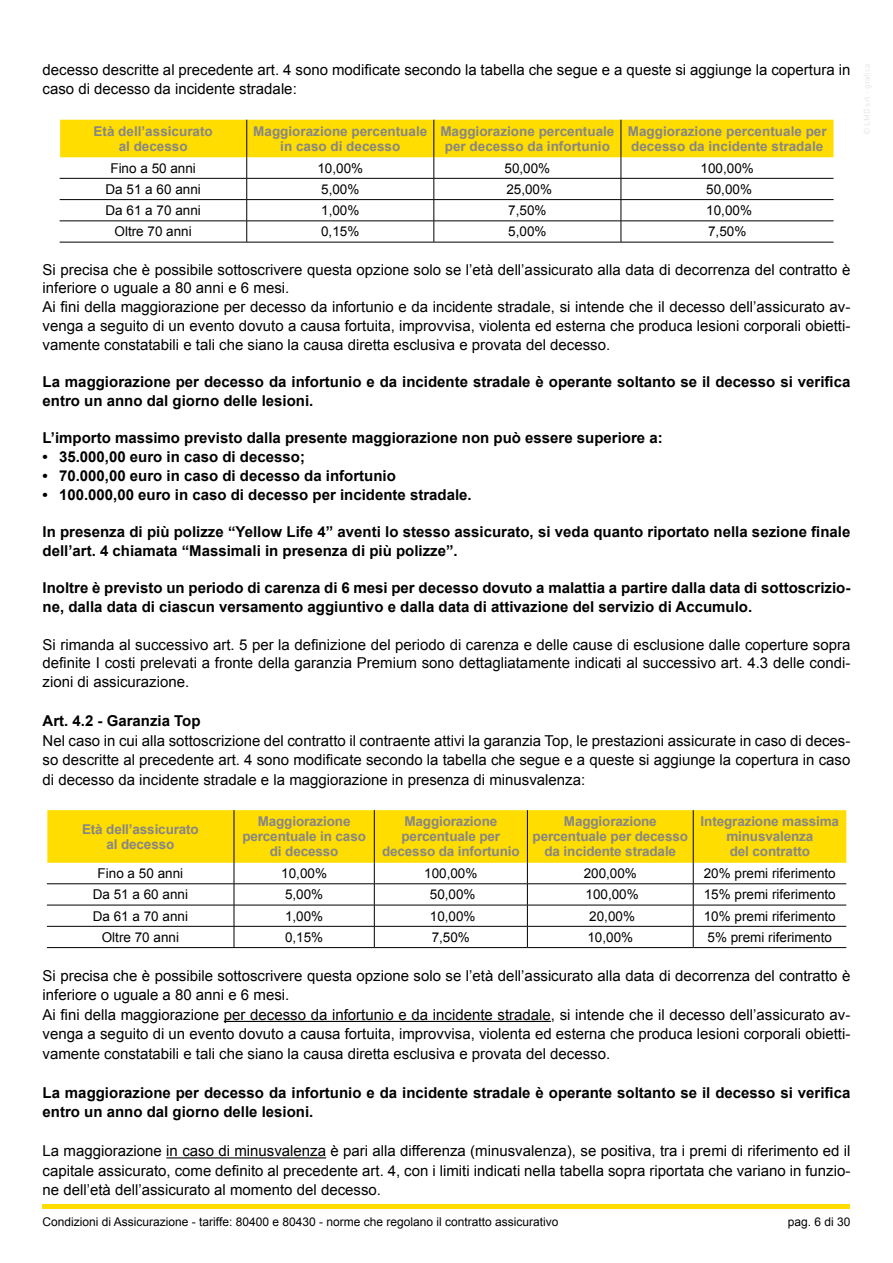
<style>
.page{position:relative;width:893px;height:1263px;background:#fff}
.page>*{position:absolute;margin:0;border:0;box-sizing:border-box;transform-origin:0 0}
.t1{font:15px/19.5px "Arial";color:#000}
.t2{font:700 15px/18.8px "Arial";color:#000}
.t3{font:700 13.5px/15px "Arial";letter-spacing:-.01em;color:#878686;text-align:center}
.t4{font:13.5px "Arial";color:#000}
.t5{font:12px "Arial";color:#000}
</style>
<div class="page">
<hr style="left:43px;top:1205px;width:807px;height:4px;background:#fd0">
<hr style="left:224px;top:1021px;width:327px;height:1px;background:#000">
<hr style="left:166px;top:1157px;width:160px;height:1px;background:#000">
<hr style="left:60px;top:242px;width:187px;height:1px;background:#000">
<hr style="left:247px;top:242px;width:187px;height:1px;background:#000">
<hr style="left:434px;top:242px;width:187px;height:1px;background:#000">
<hr style="left:621px;top:242px;width:212px;height:1px;background:#000">
<svg style="left:60px;top:120px;width:773px;height:122px"></svg>
<hr style="left:246px;top:120px;width:1px;height:37px;background:#000">
<hr style="left:434px;top:120px;width:1px;height:37px;background:#000">
<hr style="left:621px;top:120px;width:1px;height:37px;background:#000">
<hr style="left:47px;top:947px;width:187px;height:1px;background:#000">
<hr style="left:234px;top:947px;width:140px;height:1px;background:#000">
<hr style="left:374px;top:947px;width:153px;height:1px;background:#000">
<hr style="left:527px;top:947px;width:166px;height:1px;background:#000">
<hr style="left:693px;top:947px;width:153px;height:1px;background:#000">
<svg style="left:47px;top:810px;width:799px;height:137px"></svg>
<hr style="left:234px;top:810px;width:1px;height:53px;background:#000">
<hr style="left:374px;top:810px;width:1px;height:53px;background:#000">
<hr style="left:527px;top:810px;width:1px;height:53px;background:#000">
<hr style="left:693px;top:810px;width:1px;height:53px;background:#000">
<hr style="left:47px;top:810px;width:1px;height:53px;background:#fff">
<p class="t1" style="left:43px;top:60px;width:809px">decesso descritte al precedente art. 4 sono modificate secondo la tabella che segue e a queste si aggiunge la copertura in caso di decesso da incidente stradale:</p>
<p class="t3" style="left:94px;top:124px;width:121px">Età dell’assicurato al decesso</p>
<p class="t3" style="left:253px;top:124px;width:176px">Maggiorazione percentuale in caso di decesso</p>
<p class="t3" style="left:440px;top:124px;width:176px">Maggiorazione percentuale per decesso da infortunio</p>
<p class="t3" style="left:628px;top:124px;width:200px;text-align:left">Maggiorazione percentuale per decesso da incidente stradale</p>
<p class="t4" style="left:110px;top:159px;width:87px">Fino a 50 anni</p>
<p class="t4" style="left:317px;top:159px;width:47px">10,00%</p>
<p class="t4" style="left:504px;top:159px;width:47px">50,00%</p>
<p class="t4" style="left:701px;top:159px;width:55px">100,00%</p>
<p class="t4" style="left:106px;top:180px;width:97px">Da 51 a 60 anni</p>
<p class="t4" style="left:321px;top:180px;width:40px">5,00%</p>
<p class="t4" style="left:506px;top:180px;width:47px">25,00%</p>
<p class="t4" style="left:706px;top:180px;width:47px">50,00%</p>
<p class="t4" style="left:106px;top:202px;width:97px">Da 61 a 70 anni</p>
<p class="t4" style="left:321px;top:202px;width:40px">1,00%</p>
<p class="t4" style="left:508px;top:202px;width:40px">7,50%</p>
<p class="t4" style="left:706px;top:202px;width:47px">10,00%</p>
<p class="t4" style="left:115px;top:223px;width:79px">Oltre 70 anni</p>
<p class="t4" style="left:321px;top:223px;width:40px">0,15%</p>
<p class="t4" style="left:508px;top:223px;width:40px">5,00%</p>
<p class="t4" style="left:708px;top:223px;width:40px">7,50%</p>
<p class="t1" style="left:43px;top:260px;width:809px;line-height:18.8px">Si precisa che è possibile sottoscrivere questa opzione solo se l’età dell’assicurato alla data di decorrenza del contratto è inferiore o uguale a 80 anni e 6 mesi.<br>Ai fini della maggiorazione per decesso da infortunio e da incidente stradale, si intende che il decesso dell’assicurato av&shy;venga a seguito di un evento dovuto a causa fortuita, improvvisa, violenta ed esterna che produca lesioni corporali obietti&shy;vamente constatabili e tali che siano la causa diretta esclusiva e provata del decesso.</p>
<p class="t2" style="left:43px;top:373px;width:809px">La maggiorazione per decesso da infortunio e da incidente stradale è operante soltanto se il decesso si verifica entro un anno dal giorno delle lesioni.</p>
<p class="t2" style="left:43px;top:429px;width:622px">L’importo massimo previsto dalla presente maggiorazione non può essere superiore a:</p>
<p class="t2" style="left:43px;top:448px;width:264px">• 35.000,00 euro in caso di decesso;</p>
<p class="t2" style="left:43px;top:467px;width:355px">• 70.000,00 euro in caso di decesso da infortunio</p>
<p class="t2" style="left:43px;top:485px;width:431px">• 100.000,00 euro in caso di decesso per incidente stradale.</p>
<p class="t2" style="left:43px;top:523px;width:809px">In presenza di più polizze “Yellow Life 4” aventi lo stesso assicurato, si veda quanto riportato nella sezione finale dell’art. 4 chiamata “Massimali in presenza di più polizze”.</p>
<p class="t2" style="left:43px;top:579px;width:809px">Inoltre è previsto un periodo di carenza di 6 mesi per decesso dovuto a malattia a partire dalla data di sottoscrizio&shy;ne, dalla data di ciascun versamento aggiuntivo e dalla data di attivazione del servizio di Accumulo.</p>
<p class="t1" style="left:43px;top:635px;width:809px;line-height:18.8px;text-align:justify">Si rimanda al successivo art. 5 per la definizione del periodo di carenza e delle cause di esclusione dalle coperture sopra definite I costi prelevati a fronte della garanzia Premium sono dettagliatamente indicati al successivo art. 4.3 delle condi&shy;zioni di assicurazione.</p>
<p class="t2" style="left:43px;top:712px;width:160px">Art. 4.2 - Garanzia Top</p>
<p class="t1" style="left:43px;top:731px;width:809px;text-align:justify">Nel caso in cui alla sottoscrizione del contratto il contraente attivi la garanzia Top, le prestazioni assicurate in caso di deces&shy;so descritte al precedente art. 4 sono modificate secondo la tabella che segue e a queste si aggiunge la copertura in caso di decesso da incidente stradale e la maggiorazione in presenza di minusvalenza:</p>
<p class="t3" style="left:82px;top:822px;width:118px">Età dell’assicurato al decesso</p>
<p class="t3" style="left:242px;top:814px;width:125px">Maggiorazione percentuale in caso di decesso</p>
<p class="t3" style="left:382px;top:814px;width:139px">Maggiorazione percentuale per decesso da infortunio</p>
<p class="t3" style="left:533px;top:814px;width:157px">Maggiorazione percentuale per decesso da incidente stradale</p>
<p class="t3" style="left:701px;top:814px;width:140px">Integrazione massima minusvalenza<br>del contratto</p>
<p class="t4" style="left:98px;top:864px;width:87px">Fino a 50 anni</p>
<p class="t4" style="left:281px;top:864px;width:47px">10,00%</p>
<p class="t4" style="left:424px;top:864px;width:55px">100,00%</p>
<p class="t4" style="left:584px;top:864px;width:55px">200,00%</p>
<p class="t4" style="left:704px;top:864px;width:134px">20% premi riferimento</p>
<p class="t4" style="left:93px;top:886px;width:97px">Da 51 a 60 anni</p>
<p class="t4" style="left:285px;top:886px;width:40px">5,00%</p>
<p class="t4" style="left:430px;top:886px;width:47px">50,00%</p>
<p class="t4" style="left:585px;top:886px;width:55px">100,00%</p>
<p class="t4" style="left:704px;top:886px;width:134px">15% premi riferimento</p>
<p class="t4" style="left:93px;top:907px;width:97px">Da 61 a 70 anni</p>
<p class="t4" style="left:285px;top:907px;width:40px">1,00%</p>
<p class="t4" style="left:430px;top:907px;width:47px">10,00%</p>
<p class="t4" style="left:589px;top:907px;width:47px">20,00%</p>
<p class="t4" style="left:704px;top:907px;width:134px">10% premi riferimento</p>
<p class="t4" style="left:102px;top:928px;width:79px">Oltre 70 anni</p>
<p class="t4" style="left:285px;top:928px;width:40px">0,15%</p>
<p class="t4" style="left:432px;top:928px;width:40px">7,50%</p>
<p class="t4" style="left:587px;top:928px;width:47px">10,00%</p>
<p class="t4" style="left:707px;top:928px;width:126px">5% premi riferimento</p>
<p class="t1" style="left:43px;top:966px;width:809px">Si precisa che è possibile sottoscrivere questa opzione solo se l’età dell’assicurato alla data di decorrenza del contratto è inferiore o uguale a 80 anni e 6 mesi.<br>Ai fini della maggiorazione per decesso da infortunio e da incidente stradale, si intende che il decesso dell’assicurato av&shy;venga a seguito di un evento dovuto a causa fortuita, improvvisa, violenta ed esterna che produca lesioni corporali obietti&shy;vamente constatabili e tali che siano la causa diretta esclusiva e provata del decesso.</p>
<p class="t2" style="left:43px;top:1083px;width:809px;line-height:19.5px">La maggiorazione per decesso da infortunio e da incidente stradale è operante soltanto se il decesso si verifica entro un anno dal giorno delle lesioni.</p>
<p class="t1" style="left:43px;top:1141px;width:809px;text-align:justify">La maggiorazione in caso di minusvalenza è pari alla differenza (minusvalenza), se positiva, tra i premi di riferimento ed il capitale assicurato, come definito al precedente art. 4, con i limiti indicati nella tabella sopra riportata che variano in funzio&shy;ne dell’età dell’assicurato al momento del decesso.</p>
<p class="t5" style="left:43px;top:1214px;width:518px">Condizioni di Assicurazione - tariffe: 80400 e 80430 - norme che regolano il contratto assicurativo</p>
<p class="t5" style="left:788px;top:1214px;width:64px">pag. 6 di 30</p>
</div>
